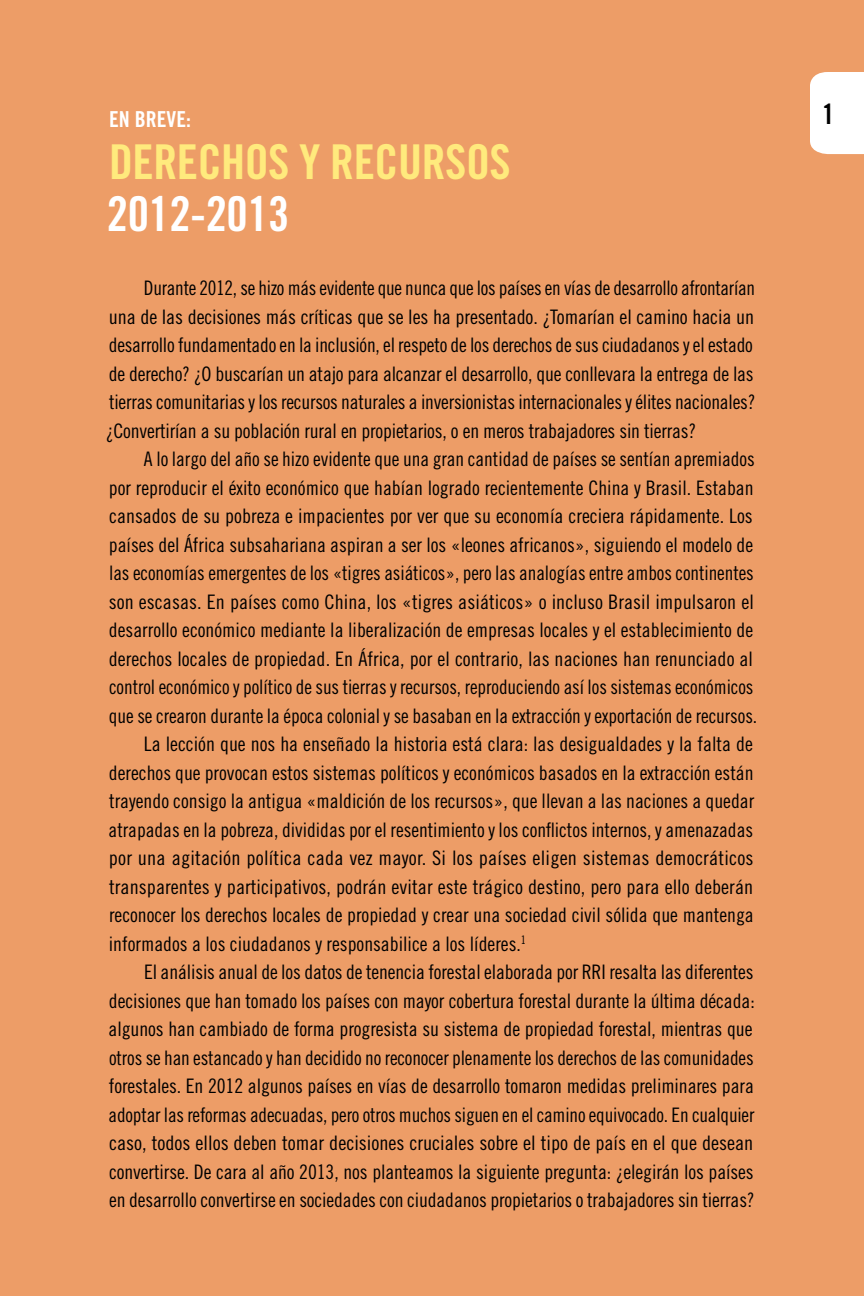
<style>
.page{position:relative;width:864px;height:1296px;background:#ed9d67}
.page>*{position:absolute;margin:0;border:0;box-sizing:border-box;transform-origin:0 0}
.t1{font:48px/52px "Trade Gothic Bold Cond Twenty";letter-spacing:-.01em;color:#ffea7d}
.t2{font:28px "Trade Gothic Bold Cond Twenty";color:#000}
.t3{font:22px "Trade Gothic Bold Cond Twenty";color:#fff}
.t4{font:20px/28.4px "Trade Gothic Cond Eighteen";letter-spacing:-.005em;color:#000}
.s1{color:#fff}
</style>
<div class="page">
<div style="left:810px;top:72px;width:54px;height:82px;background:#fff"></div>
<p class="t3" style="left:109px;top:105px;width:84px">EN BREVE:</p>
<p class="t1" style="left:107px;top:135px;width:405px">DERECHOS Y RECURSOS<br><span class="s1">2012-2013</span></p>
<p class="t4" style="left:106px;top:273px;width:651px;text-indent:38px">Durante 2012, se hizo más evidente que nunca que los países en vías de desarrollo afrontarían una de las decisiones más críticas que se les ha presentado. ¿Tomarían el camino hacia un desarrollo fundamentado en la inclusión, el respeto de los derechos de sus ciudadanos y el estado de derecho? ¿O buscarían un atajo para alcanzar el desarrollo, que conllevara la entrega de las tierras comunitarias y los recursos naturales a inversionistas internacionales y élites nacionales? ¿Convertirían a su población rural en propietarios, o en meros trabajadores sin tierras?</p>
<p class="t4" style="left:109px;top:444px;width:650px;text-indent:35px">A lo largo del año se hizo evidente que una gran cantidad de países se sentían apremiados por reproducir el éxito económico que habían logrado recientemente China y Brasil. Estaban cansados de su pobreza e impacientes por ver que su economía creciera rápidamente. Los países del África subsahariana aspiran a ser los «leones africanos», siguiendo el modelo de las economías emergentes de los «tigres asiáticos», pero las analogías entre ambos continentes son escasas. En países como China, los «tigres asiáticos» o incluso Brasil impulsaron el desarrollo económico mediante la liberalización de empresas locales y el establecimiento de derechos locales de propiedad. En África, por el contrario, las naciones han renunciado al control económico y político de sus tierras y recursos, reproduciendo así los sistemas económicos que se crearon durante la época colonial y se basaban en la extracción y exportación de recursos.</p>
<p class="t4" style="left:109px;top:729px;width:647px;text-align:justify;text-indent:35px">La lección que nos ha enseñado la historia está clara: las desigualdades y la falta de derechos que provocan estos sistemas políticos y económicos basados en la extracción están trayendo consigo la antigua «maldición de los recursos», que llevan a las naciones a quedar atrapadas en la pobreza, divididas por el resentimiento y los conflictos internos, y amenazadas por una agitación política cada vez mayor. Si los países eligen sistemas democráticos transparentes y participativos, podrán evitar este trágico destino, pero para ello deberán reconocer los derechos locales de propiedad y crear una sociedad civil sólida que mantenga informados a los ciudadanos y responsabilice a los líderes.<sup>1</sup></p>
<p class="t4" style="left:109px;top:958px;width:648px;text-align:justify;text-indent:35px">El análisis anual de los datos de tenencia forestal elaborada por RRI resalta las diferentes decisiones que han tomado los países con mayor cobertura forestal durante la última década: algunos han cambiado de forma progresista su sistema de propiedad forestal, mientras que otros se han estancado y han decidido no reconocer plenamente los derechos de las comunidades forestales. En 2012 algunos países en vías de desarrollo tomaron medidas preliminares para adoptar las reformas adecuadas, pero otros muchos siguen en el camino equivocado. En cualquier caso, todos ellos deben tomar decisiones cruciales sobre el tipo de país en el que desean convertirse. De cara al año 2013, nos planteamos la siguiente pregunta: ¿elegirán los países en desarrollo convertirse en sociedades con ciudadanos propietarios o trabajadores sin tierras?</p>
<p class="t2" style="left:822px;top:97px;width:14px">1</p>
</div>
